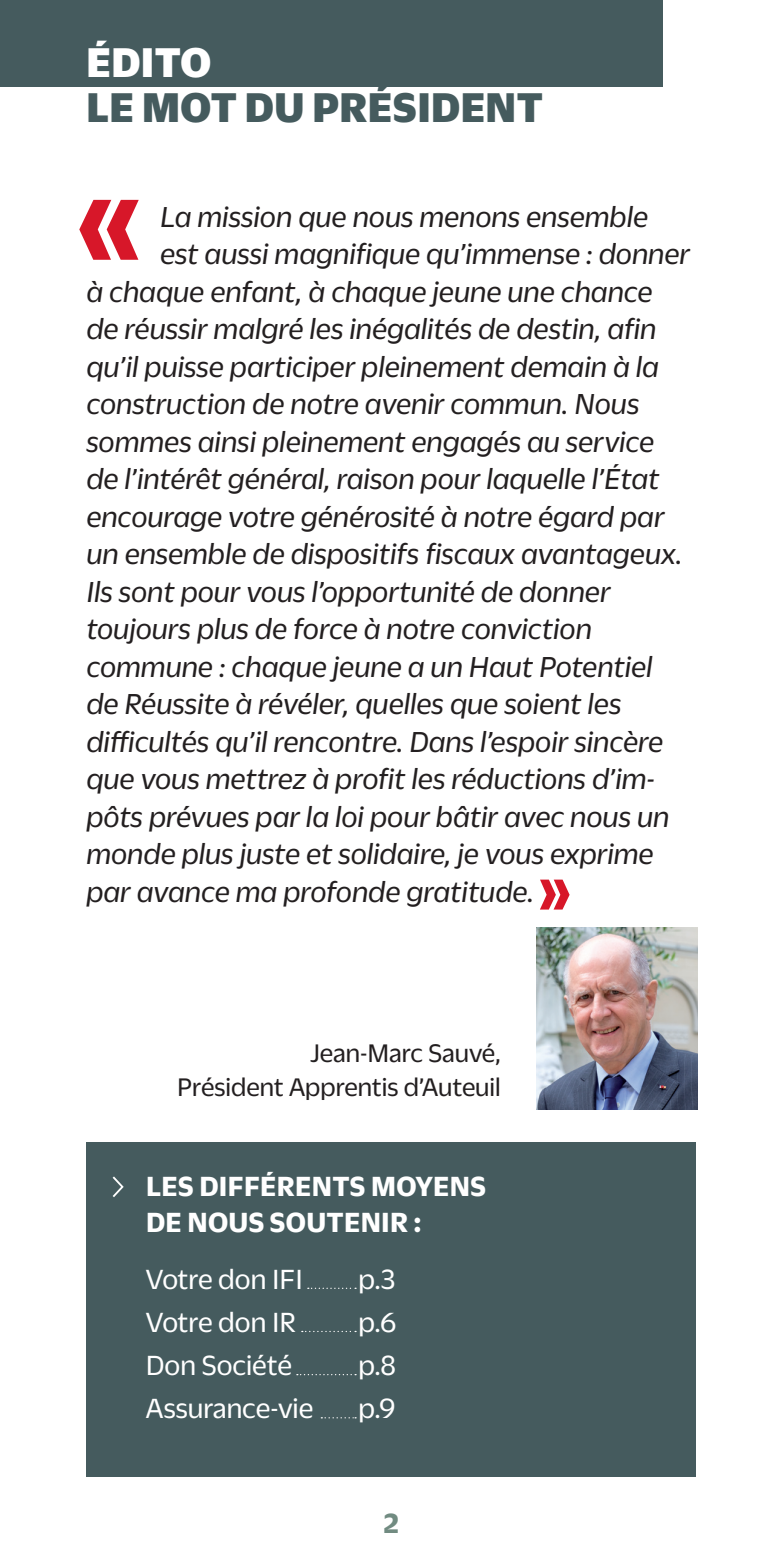
<style>
.page{position:relative;width:777px;height:1564px;background:#fff}
.page>*{position:absolute;margin:0;border:0;box-sizing:border-box;transform-origin:0 0}
.t1{font:900 45px "Duplicate Sans";letter-spacing:.01em;color:#455b5e}
.t2{font:900 45px "Duplicate Sans";letter-spacing:.01em;color:#fff}
.t3{font:italic 31.25px "Duplicate Sans";color:#231f20}
.t4{font:30px "Duplicate Sans";color:#fff}
.t5{font:700 30px/36px "Duplicate Sans";letter-spacing:.01em;color:#fff}
.t6{font:700 30px "Duplicate Sans";color:#718b81}
.t7{font:27.5px/33px "Duplicate Sans";color:#231f20;text-align:right}
</style>
<div class="page">
<div style="left:86px;top:1142px;width:610px;height:333px;background:#455b5e"></div>
<div style="left:0;top:0;width:662px;height:86px;background:#455b5e"></div>
<svg style="left:79px;top:200px;width:60px;height:60px"></svg>
<svg style="left:540px;top:879px;width:29px;height:30px"></svg>
<svg style="left:112px;top:1176px;width:12px;height:21px"></svg>
<svg style="left:308px;top:1287px;width:48px;height:1px"></svg>
<svg style="left:321px;top:1417px;width:35px;height:1px"></svg>
<img style="left:536px;top:927px;width:162px;height:182px">
<h1 class="t2" style="left:87px;top:31px;width:126px">ÉDITO</h1>
<h1 class="t1" style="left:87px;top:76px;width:458px">LE MOT DU PRÉSIDENT</h1>
<p class="t3" style="left:160px;top:196px;width:489px">La mission que nous menons ensemble</p>
<p class="t3" style="left:160px;top:234px;width:531px">est aussi magnifique qu’immense : donner</p>
<p class="t3" style="left:86px;top:271px;width:568px">à chaque enfant, à chaque jeune une chance</p>
<p class="t3" style="left:86px;top:309px;width:571px">de réussir malgré les inégalités de destin, afin</p>
<p class="t3" style="left:86px;top:346px;width:574px">qu’il puisse participer pleinement demain à la</p>
<p class="t3" style="left:86px;top:384px;width:554px">construction de notre avenir commun. Nous</p>
<p class="t3" style="left:86px;top:421px;width:569px">sommes ainsi pleinement engagés au service</p>
<p class="t3" style="left:86px;top:459px;width:574px">de l’intérêt général, raison pour laquelle l’État</p>
<p class="t3" style="left:86px;top:496px;width:579px">encourage votre générosité à notre égard par</p>
<p class="t3" style="left:86px;top:534px;width:597px">un ensemble de dispositifs fiscaux avantageux.</p>
<p class="t3" style="left:86px;top:571px;width:525px">Ils sont pour vous l’opportunité de donner</p>
<p class="t3" style="left:86px;top:609px;width:507px">toujours plus de force à notre conviction</p>
<p class="t3" style="left:86px;top:646px;width:567px">commune : chaque jeune a un Haut Potentiel</p>
<p class="t3" style="left:86px;top:684px;width:536px">de Réussite à révéler, quelles que soient les</p>
<p class="t3" style="left:86px;top:721px;width:578px">difficultés qu’il rencontre. Dans l’espoir sincère</p>
<p class="t3" style="left:86px;top:759px;width:570px">que vous mettrez à profit les réductions d’im-</p>
<p class="t3" style="left:86px;top:796px;width:584px">pôts prévues par la loi pour bâtir avec nous un</p>
<p class="t3" style="left:86px;top:834px;width:569px">monde plus juste et solidaire, je vous exprime</p>
<p class="t3" style="left:86px;top:871px;width:449px">par avance ma profonde gratitude.</p>
<p class="t7" style="left:177px;top:1035px;width:325px">Jean-Marc Sauvé,<br>Président Apprentis d’Auteuil</p>
<p class="t5" style="left:146px;top:1165px;width:341px">LES DIFFÉRENTS MOYENS<br>DE NOUS SOUTENIR :</p>
<p class="t4" style="left:146px;top:1259px;width:158px">Votre don IFI</p>
<p class="t4" style="left:358px;top:1259px;width:38px">p.3</p>
<p class="t4" style="left:146px;top:1302px;width:151px">Votre don IR</p>
<p class="t4" style="left:358px;top:1302px;width:40px">p.6</p>
<p class="t4" style="left:146px;top:1345px;width:147px">Don Société</p>
<p class="t4" style="left:358px;top:1345px;width:39px">p.8</p>
<p class="t4" style="left:146px;top:1388px;width:169px">Assurance-vie</p>
<p class="t4" style="left:358px;top:1388px;width:38px">p.9</p>
<p class="t6" style="left:384px;top:1502px;width:17px">2</p>
</div>
